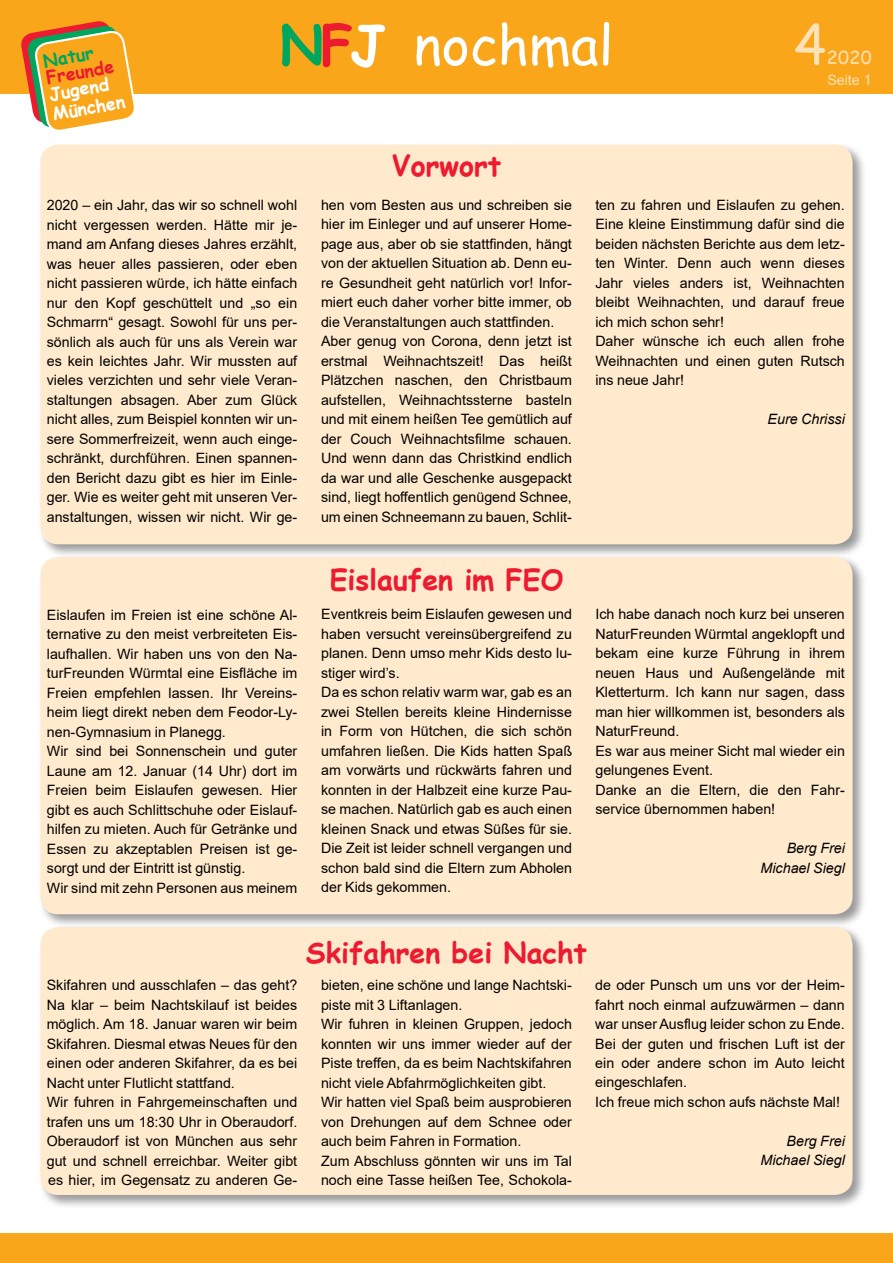
<style>
.page{position:relative;width:893px;height:1263px;background:#fff}
.page>*{position:absolute;margin:0;border:0;box-sizing:border-box;transform-origin:0 0}
.t1{font:54px "Comic Sans MS";color:#fff}
.t2{font:54px "Comic Sans MS";color:#ffe1b7}
.t3{font:700 28.5px "Comic Sans MS";color:#ed1b2f}
.t4{font:18px "Comic Sans MS";color:#ffe1b7}
.t5{font:700 17.85px/19.8px "Comic Sans MS";color:#fff}
.t6{font:700 17.85px "Comic Sans MS";color:#ed1b2f}
.t7{font:700 17.85px "Comic Sans MS";color:#00a65d}
.t8{font:14.25px/19.5px "Arial";color:#000}
.t9{font:italic 14.25px/19.5px "Arial";color:#000;text-align:right}
.t10{font:14.25px "Arial";color:#ffe1b7}
.s1{font-weight:700;color:#00a65d}
.s2{font-weight:700;color:#ed1b2f}
.s3{font-weight:700}
.s4{font-size:15px}
</style>
<div class="page">
<div style="left:0;top:0;width:893px;height:94px;background:#faa61a"></div>
<svg style="left:21px;top:21px;width:113px;height:109px"></svg>
<div style="left:0;top:1233px;width:893px;height:30px;background:#faa61a"></div>
<div style="left:38px;top:925px;width:829px;height:284px;background:#000;opacity:.4"></div>
<div style="left:40px;top:927px;width:813px;height:268px;background:#ffeacd;border-radius:18px"></div>
<div style="left:38px;top:143px;width:829px;height:415px;background:#000;opacity:.4"></div>
<div style="left:40px;top:145px;width:813px;height:399px;background:#ffeacd;border-radius:18px"></div>
<div style="left:38px;top:555px;width:829px;height:373px;background:#000;opacity:.4"></div>
<div style="left:40px;top:557px;width:813px;height:357px;background:#ffeacd;border-radius:18px"></div>
<p class="t7" style="left:41px;top:48px;width:52px;rotate:-10deg">Natur</p>
<p class="t6" style="left:44px;top:65px;width:70px;rotate:-10deg">Freunde</p>
<p class="t5" style="left:48px;top:84px;width:75px;rotate:-10deg">Jugend<br>München</p>
<h1 class="t1" style="left:280px;top:5px;width:335px"><span class="s1">N</span><span class="s2">F</span><span class="s3">J</span> nochmal</h1>
<h2 class="t3" style="left:392px;top:144px;width:111px">Vorwort</h2>
<h1 class="t2" style="left:794px;top:5px;width:34px">4</h1>
<p class="t4" style="left:827px;top:45px;width:46px">2020</p>
<p class="t10" style="left:827px;top:71px;width:46px">Seite <span class="s4">1</span></p>
<p class="t8" style="left:47px;top:195px;width:252px;text-align:justify">2020 – ein Jahr, das wir so schnell wohl nicht vergessen werden. Hätte mir je&shy;mand am Anfang dieses Jahres erzählt, was heuer alles passieren, oder eben nicht passieren würde, ich hätte einfach nur den Kopf geschüttelt und „so ein Schmarrn“ gesagt. Sowohl für uns per&shy;sönlich als auch für uns als Verein war es kein leichtes Jahr. Wir mussten auf vieles verzichten und sehr viele Veran&shy;staltungen absagen. Aber zum Glück nicht alles, zum Beispiel konnten wir un&shy;sere Sommerfreizeit, wenn auch einge&shy;schränkt, durchführen. Einen spannen&shy;den Bericht dazu gibt es hier im Einle&shy;ger. Wie es weiter geht mit unseren Ver&shy;anstaltungen, wissen wir nicht. Wir ge-</p>
<p class="t8" style="left:321px;top:195px;width:252px">hen vom Besten aus und schreiben sie hier im Einleger und auf unserer Home&shy;page aus, aber ob sie stattfinden, hängt von der aktuellen Situation ab. Denn eu&shy;re Gesundheit geht natürlich vor! Infor&shy;miert euch daher vorher bitte immer, ob die Veranstaltungen auch stattfinden.<br>Aber genug von Corona, denn jetzt ist erstmal Weihnachtszeit! Das heißt Plätzchen naschen, den Christbaum aufstellen, Weihnachtssterne basteln und mit einem heißen Tee gemütlich auf der Couch Weihnachtsfilme schauen.<br>Und wenn dann das Christkind endlich da war und alle Geschenke ausgepackt sind, liegt hoffentlich genügend Schnee, um einen Schneemann zu bauen, Schlit-</p>
<p class="t8" style="left:595px;top:195px;width:251px">ten zu fahren und Eislaufen zu gehen.<br>Eine kleine Einstimmung dafür sind die beiden nächsten Berichte aus dem letz&shy;ten Winter. Denn auch wenn dieses<br>Jahr vieles anders ist, Weihnachten bleibt Weihnachten, und darauf freue ich mich schon sehr!<br>Daher wünsche ich euch allen frohe<br>Weihnachten und einen guten Rutsch ins neue Jahr!</p>
<p class="t9" style="left:768px;top:410px;width:79px">Eure Chrissi</p>
<h2 class="t3" style="left:330px;top:558px;width:235px">Eislaufen im FEO</h2>
<p class="t8" style="left:47px;top:605px;width:252px">Eislaufen im Freien ist eine schöne Al&shy;ternative zu den meist verbreiteten Eis&shy;laufhallen. Wir haben uns von den Na&shy;turFreunden Würmtal eine Eisfläche im Freien empfehlen lassen. Ihr Vereins&shy;heim liegt direkt neben dem Feodor-Ly&shy;nen-Gymnasium in Planegg.<br>Wir sind bei Sonnenschein und guter Laune am 12. Januar (14 Uhr) dort im Freien beim Eislaufen gewesen. Hier gibt es auch Schlittschuhe oder Eislauf&shy;hilfen zu mieten. Auch für Getränke und Essen zu akzeptablen Preisen ist ge&shy;sorgt und der Eintritt ist günstig.<br>Wir sind mit zehn Personen aus meinem</p>
<p class="t8" style="left:321px;top:605px;width:252px">Eventkreis beim Eislaufen gewesen und haben versucht vereinsübergreifend zu planen. Denn umso mehr Kids desto lu&shy;stiger wird’s.<br>Da es schon relativ warm war, gab es an zwei Stellen bereits kleine Hindernisse in Form von Hütchen, die sich schön umfahren ließen. Die Kids hatten Spaß am vorwärts und rückwärts fahren und konnten in der Halbzeit eine kurze Pau&shy;se machen. Natürlich gab es auch einen kleinen Snack und etwas Süßes für sie.<br>Die Zeit ist leider schnell vergangen und schon bald sind die Eltern zum Abholen der Kids gekommen.</p>
<p class="t8" style="left:595px;top:604px;width:251px">Ich habe danach noch kurz bei unseren<br>NaturFreunden Würmtal angeklopft und bekam eine kurze Führung in ihrem neuen Haus und Außengelände mit<br>Kletterturm. Ich kann nur sagen, dass man hier willkommen ist, besonders als<br>NaturFreund.<br>Es war aus meiner Sicht mal wieder ein gelungenes Event.<br>Danke an die Eltern, die den Fahr&shy;service übernommen haben!</p>
<p class="t9" style="left:761px;top:839px;width:86px">Berg Frei<br>Michael Siegl</p>
<h2 class="t3" style="left:306px;top:931px;width:283px">Skifahren bei Nacht</h2>
<p class="t8" style="left:47px;top:975px;width:252px">Skifahren und ausschlafen – das geht?<br>Na klar – beim Nachtskilauf ist beides möglich. Am 18. Januar waren wir beim Skifahren. Diesmal etwas Neues für den einen oder anderen Skifahrer, da es bei Nacht unter Flutlicht stattfand.<br>Wir fuhren in Fahrgemeinschaften und trafen uns um 18:30 Uhr in Oberaudorf.<br>Oberaudorf ist von München aus sehr gut und schnell erreichbar. Weiter gibt es hier, im Gegensatz zu anderen Ge-</p>
<p class="t8" style="left:321px;top:975px;width:252px">bieten, eine schöne und lange Nachtski&shy;piste mit 3 Liftanlagen.<br>Wir fuhren in kleinen Gruppen, jedoch konnten wir uns immer wieder auf der Piste treffen, da es beim Nachtskifahren nicht viele Abfahrmöglichkeiten gibt.<br>Wir hatten viel Spaß beim ausprobieren von Drehungen auf dem Schnee oder auch beim Fahren in Formation.<br>Zum Abschluss gönnten wir uns im Tal noch eine Tasse heißen Tee, Schokola-</p>
<p class="t8" style="left:595px;top:975px;width:251px">de oder Punsch um uns vor der Heim&shy;fahrt noch einmal aufzuwärmen – dann war unser Ausflug leider schon zu Ende.<br>Bei der guten und frischen Luft ist der ein oder andere schon im Auto leicht eingeschlafen.<br>Ich freue mich schon aufs nächste Mal!</p>
<p class="t9" style="left:760px;top:1131px;width:86px">Berg Frei<br>Michael Siegl</p>
</div>
